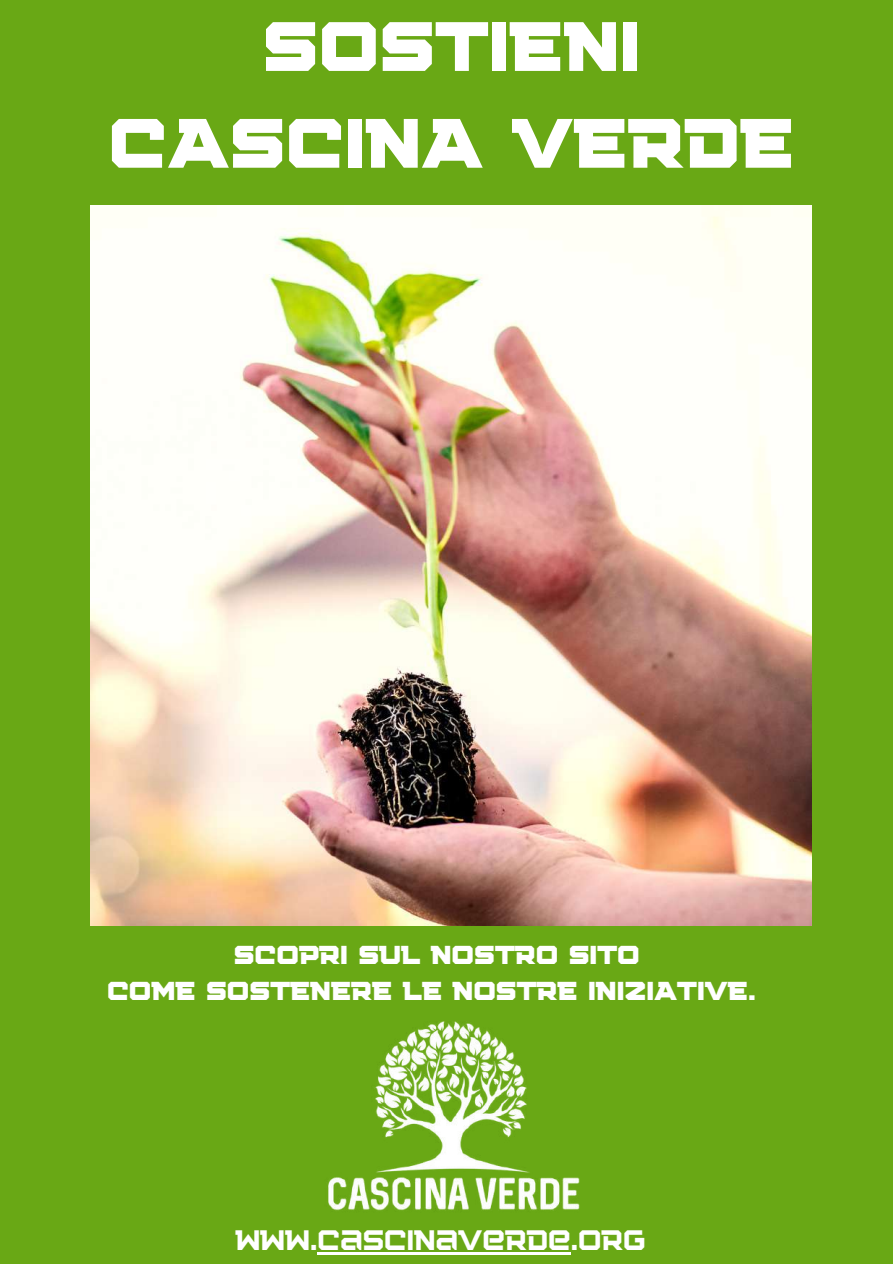
<style>
.page{position:relative;width:893px;height:1264px;background:#fff}
.page>*{position:absolute;margin:0;border:0;box-sizing:border-box;transform-origin:0 0}
.t1{font:69.6px/96.8px "Squartiqa 4 F";color:#fff;text-align:center}
.t2{font:28.2px "Squartiqa 4 F Light";color:#fff}
.t3{font:25.95px/36px "Squartiqa 4 F";color:#fff;text-align:center}
</style>
<div class="page">
<div style="left:0;top:0;width:892px;height:1263px;background:#69a815"></div>
<img style="left:90px;top:205px;width:721px;height:720px">
<img style="left:328px;top:1021px;width:252px;height:190px">
<hr style="left:317px;top:1251px;width:254px;height:3px;background:#fff">
<h1 class="t1" style="left:108px;top:-2px;width:687px">SOSTIENI<br>CASCINA VERDE</h1>
<p class="t3" style="left:107px;top:936px;width:650px">SCOPRI SUL NOSTRO SITO<br>COME SOSTENERE LE NOSTRE INIZIATIVE.</p>
<p class="t2" style="left:235px;top:1225px;width:412px">WWW.CASCINAVERDE.ORG</p>
</div>
